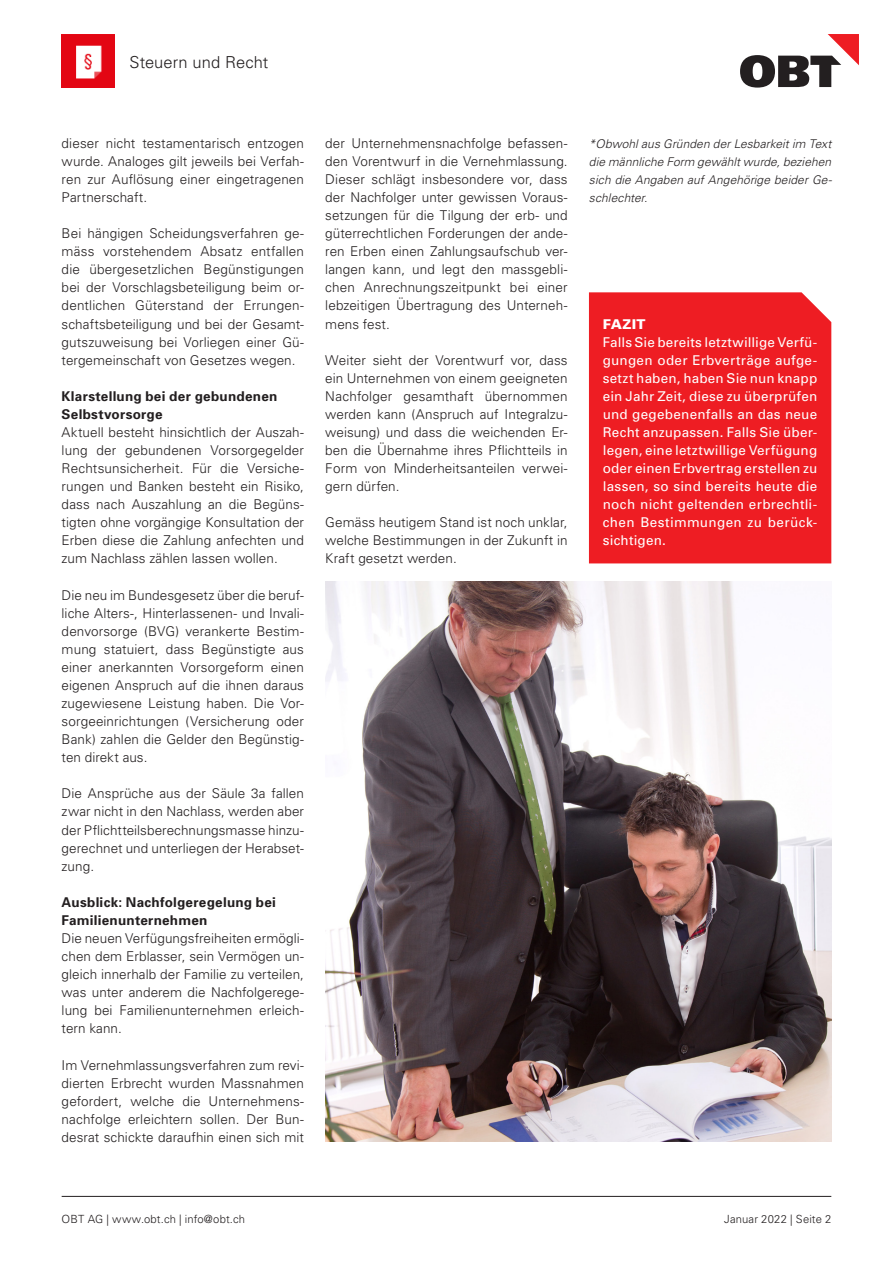
<style>
.page{position:relative;width:893px;height:1263px;background:#fff}
.page>*{position:absolute;margin:0;border:0;box-sizing:border-box;transform-origin:0 0}
.t1{font:300 16.5px "Univers";letter-spacing:.005em;color:#231f20}
.Lauftext{font:300 13.5px/18px "Univers";letter-spacing:.005em;color:#231f20;text-align:justify}
.Fazit{font:13.5px/18px "Univers";letter-spacing:.02em;color:#fff;text-align:justify}
.Lauftext-2{font:700 13.5px/18px "Univers";letter-spacing:.02em;color:#231f20}
.Fazit-2{font:900 13.5px "Univers";letter-spacing:.015em;color:#fff}
.Lauftext-3{font:italic 300 12px/18px "Univers";letter-spacing:.01em;color:#231f20;text-align:justify}
.t2{font:300 11.25px "Univers";letter-spacing:.015em;color:#231f20}
</style>
<div class="page">
<hr style="left:62px;top:1196px;width:769px;height:1px;background:#231f20">
<svg style="left:740px;top:34px;width:119px;height:54px"></svg>
<div style="left:589px;top:292px;width:242px;height:271px;background:#ee1d23"></div>
<img style="left:325px;top:581px;width:506px;height:561px">
<img style="left:62px;top:34px;width:53px;height:53px">
<p class="t1" style="left:130px;top:52px;width:140px">Steuern und Recht</p>
<p class="Lauftext" style="left:62px;top:134px;width:244px">dieser nicht testamentarisch entzogen wurde. Analoges gilt jeweils bei Verfah&shy;ren zur Auflösung einer eingetragenen Partnerschaft.</p>
<p class="Lauftext" style="left:62px;top:224px;width:244px">Bei hängigen Scheidungsverfahren ge&shy;mäss vorstehendem Absatz entfallen die übergesetzlichen Begünstigungen bei der Vorschlagsbeteiligung beim or&shy;dentlichen Güterstand der Errungen&shy;schaftsbeteiligung und bei der Gesamt&shy;gutszuweisung bei Vorliegen einer Gü&shy;tergemeinschaft von Gesetzes wegen.</p>
<p class="Lauftext-2" style="left:62px;top:387px;width:217px">Klarstellung bei der gebundenen<br>Selbstvorsorge</p>
<p class="Lauftext" style="left:62px;top:423px;width:244px">Aktuell besteht hinsichtlich der Auszah&shy;lung der gebundenen Vorsorgegelder Rechtsunsicherheit. Für die Versiche&shy;rungen und Banken besteht ein Risiko, dass nach Auszahlung an die Begüns&shy;tigten ohne vorgängige Konsultation der Erben diese die Zahlung anfechten und zum Nachlass zählen lassen wollen.</p>
<p class="Lauftext" style="left:62px;top:586px;width:244px">Die neu im Bundesgesetz über die beruf&shy;liche Alters-, Hinterlassenen- und Invali&shy;denvorsorge (BVG) verankerte Bestim&shy;mung statuiert, dass Begünstigte aus einer anerkannten Vorsorgeform einen eigenen Anspruch auf die ihnen daraus zugewiesene Leistung haben. Die Vor&shy;sorgeeinrichtungen (Versicherung oder Bank) zahlen die Gelder den Begünstig&shy;ten direkt aus.</p>
<p class="Lauftext" style="left:62px;top:785px;width:244px">Die Ansprüche aus der Säule 3a fallen zwar nicht in den Nachlass, werden aber der Pflichtteilsberechnungsmasse hinzu&shy;gerechnet und unterliegen der Herabset&shy;zung.</p>
<p class="Lauftext-2" style="left:62px;top:893px;width:216px">Ausblick: Nachfolgeregelung bei</p>
<p class="Lauftext-2" style="left:62px;top:911px;width:147px">Familienunternehmen</p>
<p class="Lauftext" style="left:62px;top:929px;width:244px">Die neuen Verfügungsfreiheiten ermögli&shy;chen dem Erblasser, sein Vermögen un&shy;gleich innerhalb der Familie zu verteilen, was unter anderem die Nachfolgerege&shy;lung bei Familienunternehmen erleich&shy;tern kann.</p>
<p class="Lauftext" style="left:62px;top:1056px;width:244px">Im Vernehmlassungsverfahren zum revi&shy;dierten Erbrecht wurden Massnahmen gefordert, welche die Unternehmens&shy;nachfolge erleichtern sollen. Der Bun&shy;desrat schickte daraufhin einen sich mit</p>
<p class="Lauftext" style="left:325px;top:134px;width:244px">der Unternehmensnachfolge befassen&shy;den Vorentwurf in die Vernehmlassung.<br>Dieser schlägt insbesondere vor, dass der Nachfolger unter gewissen Voraus&shy;setzungen für die Tilgung der erb- und güterrechtlichen Forderungen der ande&shy;ren Erben einen Zahlungsaufschub ver&shy;langen kann, und legt den massgebli&shy;chen Anrechnungszeitpunkt bei einer lebzeitigen Übertragung des Unterneh&shy;mens fest.</p>
<p class="Lauftext" style="left:325px;top:351px;width:244px">Weiter sieht der Vorentwurf vor, dass ein Unternehmen von einem geeigneten Nachfolger gesamthaft übernommen werden kann (Anspruch auf Integralzu&shy;weisung) und dass die weichenden Er&shy;ben die Übernahme ihres Pflichtteils in Form von Minderheitsanteilen verwei&shy;gern dürfen.</p>
<p class="Lauftext" style="left:325px;top:513px;width:244px">Gemäss heutigem Stand ist noch unklar, welche Bestimmungen in der Zukunft in Kraft gesetzt werden.</p>
<p class="Lauftext-3" style="left:589px;top:135px;width:244px">*Obwohl aus Gründen der Lesbarkeit im Text die männliche Form gewählt wurde, beziehen sich die Angaben auf Angehörige beider Ge&shy;schlechter.</p>
<p class="Fazit-2" style="left:603px;top:315px;width:44px">FAZIT</p>
<p class="Fazit" style="left:603px;top:333px;width:216px">Falls Sie bereits letztwillige Verfü&shy;gungen oder Erbverträge aufge&shy;setzt haben, haben Sie nun knapp ein Jahr Zeit, diese zu überprüfen und gegebenenfalls an das neue Recht anzupassen. Falls Sie über&shy;legen, eine letztwillige Verfügung oder einen Erbvertrag erstellen zu lassen, so sind bereits heute die noch nicht geltenden erbrechtli&shy;chen Bestimmungen zu berück&shy;sichtigen.</p>
<p class="t2" style="left:62px;top:1212px;width:185px">OBT AG | www.obt.ch | info@obt.ch</p>
<p class="t2" style="left:724px;top:1212px;width:109px">Januar 2022 | Seite 2</p>
</div>
